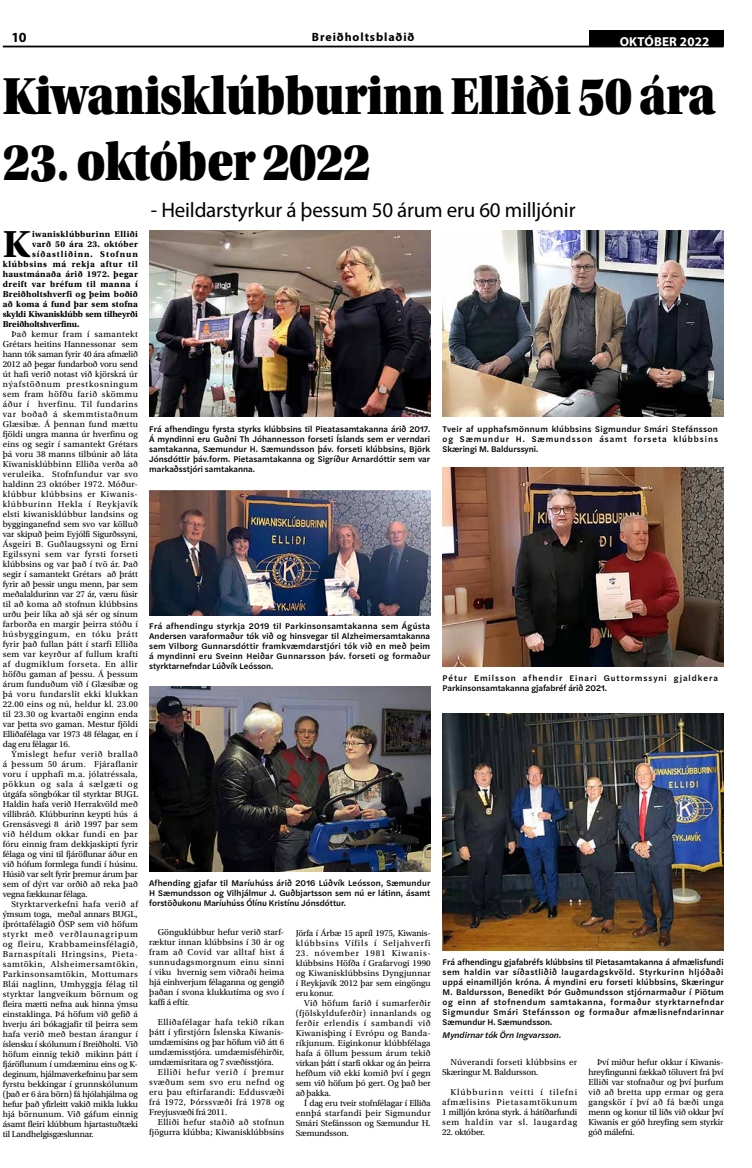
<style>
.page{position:relative;width:752px;height:1168px;background:#fff}
.page>*{position:absolute;margin:0;border:0;box-sizing:border-box;transform-origin:0 0}
.t1{font:55px "Utopia Std Black Headline";letter-spacing:-.01em;color:#000;scale:.85 1}
.t2{font:700 39.6px "Utopia Std";color:#000}
.t3{font:21px "Myriad Pro";letter-spacing:-.01em;color:#000}
.t4{font:700 14px "Myriad Pro";color:#000}
.t5{font:700 13px "Myriad Pro";letter-spacing:.015em;color:#fff}
.t6{font:700 12px "Myriad Pro";letter-spacing:.075em;color:#000}
.t7{font:9px/10px "Utopia Std";letter-spacing:.005em;color:#000;text-align:justify}
.t8{font:700 9px "Utopia Std";letter-spacing:.035em;color:#000}
.t9{font:9px/10px "Utopia Std";letter-spacing:.065em;color:#000}
.t10{font:700 9px "Utopia Std";letter-spacing:-.015em;color:#000}
.t11{font:9px/10px "Utopia Std";letter-spacing:.025em;color:#000}
.t12{font:700 9px "Utopia Std";letter-spacing:.07em;color:#000}
.t13{font:700 9px "Utopia Std";letter-spacing:.105em;color:#000}
.t14{font:9px "Utopia Std";letter-spacing:-.015em;color:#000}
.t15{font:500 8.6px/10px "Halyard Text";color:#000;text-align:justify}
.t16{font:500 8.6px/10px "Halyard Text";letter-spacing:.11em;color:#000}
.t17{font:italic 500 8.6px "Halyard Text";color:#000}
</style>
<div class="page">
<hr style="left:3px;top:46px;width:720px;height:1px;background:#000">
<div style="left:588px;top:30px;width:135px;height:15px;background:#000"></div>
<img style="left:149px;top:231px;width:281px;height:186px">
<img style="left:442px;top:231px;width:281px;height:186px">
<img style="left:149px;top:490px;width:281px;height:125px">
<img style="left:442px;top:468px;width:281px;height:199px">
<img style="left:149px;top:686px;width:281px;height:186px">
<img style="left:442px;top:714px;width:281px;height:236px">
<h3 class="t4" style="left:11px;top:28px;width:17px">10</h3>
<h3 class="t6" style="left:312px;top:29px;width:104px">Breiðholtsblaðið</h3>
<h3 class="t5" style="left:619px;top:33px;width:91px">OKTÓBER 2022</h3>
<h1 class="t1" style="left:3px;top:67px;width:839px">Kiwanisklúbburinn Elliði 50 ára</h1>
<h1 class="t1" style="left:3px;top:133px;width:434px">23. október 2022</h1>
<h2 class="t2" style="left:3px;top:221px;width:29px">K</h2>
<p class="t8" style="left:32px;top:229px;width:107px">iwanisklúbburinn Elliði</p>
<p class="t8" style="left:32px;top:239px;width:107px">varð 50 ára 23. október</p>
<p class="t13" style="left:32px;top:249px;width:107px">síðastliðinn. Stofnun</p>
<p class="t12" style="left:3px;top:259px;width:136px">klúbbsins má rekja aftur til</p>
<p class="t8" style="left:3px;top:269px;width:136px">haustmánaða árið 1972. þegar</p>
<p class="t8" style="left:3px;top:279px;width:136px">dreift var bréfum til manna í</p>
<p class="t8" style="left:3px;top:289px;width:136px">Breiðholtshverfi og þeim boðið</p>
<p class="t8" style="left:3px;top:299px;width:136px">að koma á fund þar sem stofna</p>
<p class="t10" style="left:3px;top:309px;width:136px">skyldi Kiwanisklúbb sem tilheyrði</p>
<p class="t10" style="left:3px;top:319px;width:78px">Breiðholtshverfinu.</p>
<p class="t7" style="left:3px;top:330px;width:137px;text-indent:9px">Það kemur fram í samantekt Grétars heitins Hannessonar sem hann tók saman fyrir 40 ára afmælið 2012 að þegar fundarboð voru send út hafi verið notast við kjörskrá úr nýafstöðnum prestkosningum sem fram höfðu farið skömmu áður í hverfinu. Til fundarins var boðað á skemmtistaðnum Glæsibæ. Á þennan fund mættu fjöldi ungra manna úr hverfinu og eins og segir í samantekt Grétars þá voru 38 manns tilbúnir að láta Kiwanisklúbbinn Elliða verða að veruleika. Stofnfundur var svo haldinn 23 október 1972. Móður&shy;klúbbur klúbbsins er Kiwanis&shy;klúbburinn Hekla í Reykjavík elsti kiwanisklúbbur landsins og bygginganefnd sem svo var kölluð var skipuð þeim Eyjólfi Sigurðssyni, Ásgeiri B. Guðlaugssyni og Erni Egilssyni sem var fyrsti forseti klúbbsins og var það í tvö ár. Það segir í samantekt Grétars að þrátt fyrir að þessir ungu menn, þar sem meðalaldurinn var 27 ár, væru fúsir til að koma að stofnun klúbbsins urðu þeir líka að sjá sér og sínum farborða en margir þeirra stóðu í húsbyggingum, en tóku þrátt fyrir það fullan þátt í starfi Elliða sem var keyrður af fullum krafti af dugmiklum forseta. En allir höfðu gaman af þessu. Á þessum árum funduðum við í Glæsibæ og þá voru fundarslit ekki klukkan 22.00 eins og nú, heldur kl. 23.00 til 23.30 og kvartaði enginn enda var þetta svo gaman. Mestur fjöldi Elliðafélaga var 1973 48 félagar, en í dag eru félagar 16.</p>
<p class="t7" style="left:3px;top:750px;width:137px;text-indent:9px">Ýmislegt hefur verið brallað á þessum 50 árum. Fjáraflanir voru í upphafi m.a. jólatréssala, pökkun og sala á sælgæti og útgáfa söngbókar til styrktar BUGL Haldin hafa verið Herrakvöld með villibráð. Klúbburinn keypti hús á Grensásvegi 8 árið 1997 þar sem við héldum okkar fundi en þar fóru einnig fram dekkjaskipti fyrir félaga og vini til fjáröflunar áður en við hófum formlega fundi í húsinu.<br>Húsið var selt fyrir þremur árum þar sem of dýrt var orðið að reka það vegna fækkunar félaga.</p>
<p class="t7" style="left:3px;top:900px;width:136px;text-align:left;text-indent:9px">Styrktarverkefni hafa verið af ýmsum toga, meðal annars BUGL, íþróttafélagið ÖSP sem við höfum styrkt með verðlaunagripum og fleiru, Krabbameinsfélagið, Barnaspítali Hringsins, Pieta&shy;samtökin, Alsheimersamtökin, Parkinsonsamtökin, Mottumars Blái naglinn, Umhyggja félag til styrktar langveikum börnum og fleira mætti nefna auk hinna ýmsu einstaklinga. Þá höfum við gefið á hverju ári bókagjafir til þeirra sem hafa verið með bestan árangur í íslensku í skólunum í Breiðholti. Við höfum einnig tekið mikinn þátt í fjáröflunum í umdæminu eins og K&shy;deginum, hjálmaverkefninu þar sem fyrstu bekkingar í grunnskólunum (það er 6 ára börn) fá hjólahjálma og hefur það yfirleitt vakið mikla lukku hjá börnunum. Við gáfum einnig ásamt fleiri klúbbum hjartastuðtæki til Landhelgisgæslunnar.</p>
<h3 class="t3" style="left:151px;top:197px;width:426px">- Heildarstyrkur á þessum 50 árum eru 60 milljónir</h3>
<p class="t15" style="left:149px;top:424px;width:282px">Frá afhendingu fyrsta styrks klúbbsins til Pieatasamtakanna árið 2017.<br>Á myndinni eru Guðni Th Jóhannesson forseti Íslands sem er verndari samtakanna, Sæmundur H. Sæmundsson þáv. forseti klúbbsins, Björk Jónsdóttir þáv.form. Pietasamtakanna og Sigríður Arnardóttir sem var markaðsstjóri samtakanna.</p>
<p class="t15" style="left:442px;top:424px;width:277px">Tveir af upphafsmönnum klúbbsins Sigmundur Smári Stefánsson og Sæmundur H. Sæmundsson ásamt forseta klúbbsins Skæringi M. Baldurssyni.</p>
<p class="t15" style="left:149px;top:620px;width:283px">Frá afhendingu styrkja 2019 til Parkinsonsamtakanna sem Ágústa Andersen varaformaður tók við og hinsvegar til Alzheimersamtakanna sem Vilborg Gunnarsdóttir framkvæmdarstjóri tók við en með þeim á myndinni eru Sveinn Heiðar Gunnarsson þáv. forseti og formaður styrktarnefndar Lúðvík Leósson.</p>
<p class="t16" style="left:442px;top:673px;width:277px">Pétur Emilsson afhendir Einari Guttormssyni gjaldkera<br>Parkinsonsamtakanna gjafabréf árið 2021.</p>
<p class="t15" style="left:149px;top:878px;width:282px">Afhending gjafar til Maríuhúss árið 2016 Lúðvík Leósson, Sæmundur H Sæmundsson og Vilhjálmur J. Guðbjartsson sem nú er látinn, ásamt forstöðukonu Maríuhúss Ólínu Kristínu Jónsdóttur.</p>
<p class="t7" style="left:149px;top:928px;width:136px;text-indent:9px">Gönguklúbbur hefur verið starf&shy;ræktur innan klúbbsins í 30 ár og fram að Covid var alltaf hist á sunnudagsmorgnum einu sinni í viku hvernig sem viðraði heima hjá einhverjum félaganna og gengið þaðan í svona klukkutíma og svo í kaffi á eftir.</p>
<p class="t7" style="left:149px;top:1018px;width:136px;text-indent:9px">Elliðafélagar hafa tekið ríkan þátt í yfirstjórn Íslenska Kiwanis&shy;umdæmisins og þar höfum við átt 6 umdæmisstjóra. umdæmisféhirðir, umdæmisritara og 7 svæðisstjóra.</p>
<p class="t7" style="left:149px;top:1068px;width:136px;text-indent:9px">Elliði hefur verið í þremur svæðum sem svo eru nefnd og eru þau eftirfarandi: Eddusvæði frá 1972, Þórssvæði frá 1978 og Freyjusvæði frá 2011.</p>
<p class="t7" style="left:149px;top:1118px;width:136px;text-align:right">Elliði hefur staðið að stofnun fjögurra klúbba; Kiwanisklúbbsins</p>
<p class="t9" style="left:295px;top:929px;width:137px">Jörfa í Árbæ 15 apríl 1975, Kiwanis&shy;klúbbsins Vífils í Seljahverfi</p>
<p class="t7" style="left:295px;top:949px;width:136px">23. nóvember 1981 Kiwanis&shy;klúbbsins Höfða í Grafarvogi 1990 og Kiwanisklúbbsins Dyngjunnar í Reykjavík 2012 þar sem eingöngu eru konur.</p>
<p class="t7" style="left:295px;top:999px;width:136px;text-indent:9px">Við höfum farið í sumarferðir (fjölskylduferðir) innanlands og ferðir erlendis í sambandi við Kiwanisþing í Evrópu og Banda&shy;ríkjunum. Eiginkonur klúbbfélaga hafa á öllum þessum árum tekið virkan þátt í starfi okkar og án þeirra hefðum við ekki komið því í gegn sem við höfum þó gert. Og það ber að þakka.</p>
<p class="t7" style="left:295px;top:1098px;width:136px;text-indent:9px">Í dag eru tveir stofnfélagar í Elliða ennþá starfandi þeir Sigmundur Smári Stefánsson og Sæmundur H.<br>Sæmundsson.</p>
<p class="t15" style="left:442px;top:956px;width:283px">Frá afhendingu gjafabréfs klúbbsins til Pietasamtakanna á afmælisfundi sem haldin var síðastliðið laugardagskvöld. Styrkurinn hljóðaði uppá einamilljón króna. Á myndini eru forseti klúbbsins, Skæringur M. Baldursson, Benedikt Þór Guðmundsson stjórnarmaður í Piötum og einn af stofnendum samtakanna, formaður styrktarnefndar Sigmundur Smári Stefánsson og formaður afmælisnefndarinnar Sæmundur H. Sæmundsson.</p>
<p class="t17" style="left:442px;top:1029px;width:120px">Myndirnar tók Örn Ingvarsson.</p>
<p class="t11" style="left:442px;top:1057px;width:136px;text-indent:9px">Núverandi forseti klúbbsins er<br>Skæringur M. Baldursson.</p>
<p class="t7" style="left:442px;top:1087px;width:136px;text-indent:9px">Klúbburinn veitti í tilefni afmælisins Pietasamtökunum 1 milljón króna styrk. á hátíðarfundi sem haldin var sl. laugardag</p>
<p class="t14" style="left:442px;top:1127px;width:44px">22. október.</p>
<p class="t7" style="left:588px;top:1057px;width:136px;text-indent:9px">Því miður hefur okkur í Kiwanis&shy;hreyfingunni fækkað töluvert frá því Elliði var stofnaður og því þurfum við að bretta upp ermar og gera gangskör í því að fá bæði unga menn og konur til liðs við okkur því Kiwanis er góð hreyfing sem styrkir góð málefni.</p>
</div>
